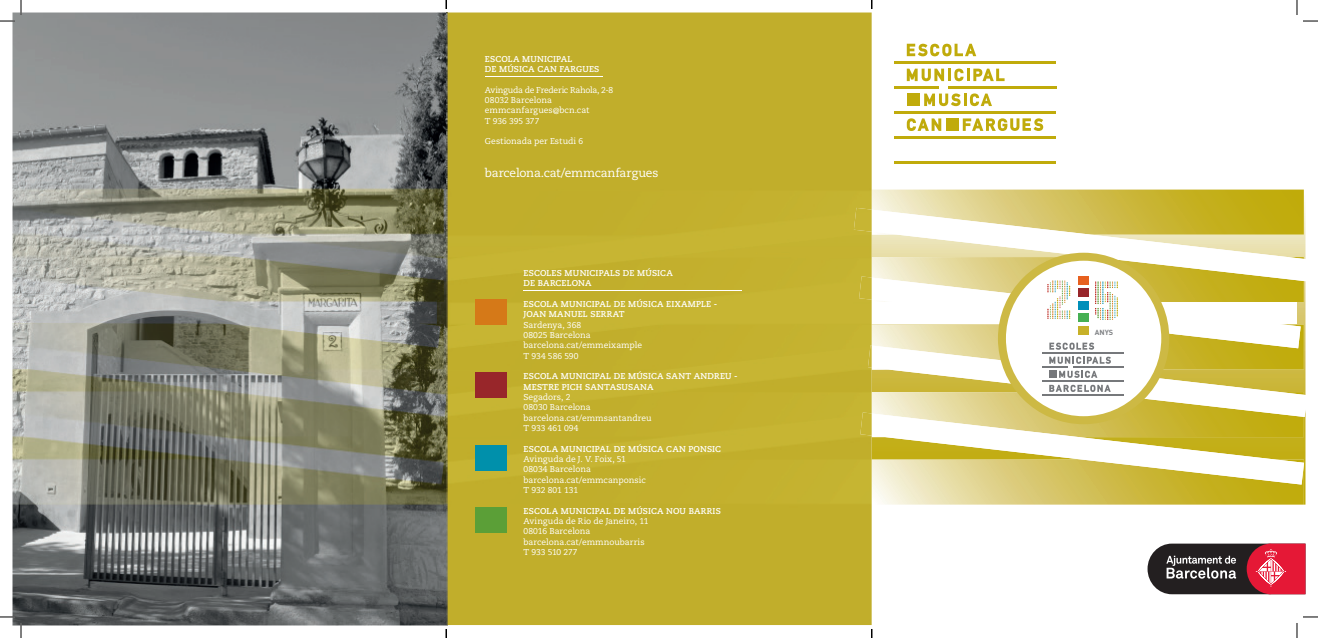
<style>
.page{position:relative;width:1318px;height:638px;background:#fff}
.page>*{position:absolute;margin:0;border:0;box-sizing:border-box;transform-origin:0 0}
.t1{font:12px "Caecilia LT Std";letter-spacing:-.015em;color:#fff}
.t2{font:8.5px/10.3px "Caecilia LT Std";color:#fff}
.t3{font:700 8.5px/10.3px "Caecilia LT Std";letter-spacing:.015em;color:#fff}
.t4{font:700 7.3px "DIN";color:#808285}
.s1{font-family:"Helvetica Neue";font-weight:500}
</style>
<div class="page">
<svg style="left:1147px;top:543px;width:158px;height:51px;background:#7d3f48"></svg>
<svg style="left:871px;top:189px;width:434px;height:315px"></svg>
<div style="left:1078px;top:276px;width:10px;height:8px;background:#e7601f"></div>
<div style="left:1078px;top:326px;width:10px;height:8px;background:#c7b129"></div>
<div style="left:1078px;top:288px;width:10px;height:9px;background:#98262a"></div>
<div style="left:1078px;top:313px;width:10px;height:9px;background:#46b053"></div>
<div style="left:1078px;top:301px;width:10px;height:8px;background:#008fb9"></div>
<hr style="left:1042px;top:366px;width:25px;height:2px;background:#76787b">
<hr style="left:948px;top:86px;width:108px;height:3px;background:#c0ab0b">
<hr style="left:894px;top:86px;width:45px;height:3px;background:#c0ab0b">
<hr style="left:894px;top:61px;width:162px;height:3px;background:#c0ab0b">
<hr style="left:894px;top:111px;width:162px;height:3px;background:#c0ab0b">
<hr style="left:894px;top:136px;width:162px;height:2px;background:#c0ab0b">
<hr style="left:894px;top:160px;width:162px;height:3px;background:#c0ab0b">
<svg style="left:907px;top:69px;width:97px;height:12px"></svg>
<svg style="left:924px;top:93px;width:68px;height:13px"></svg>
<div style="left:907px;top:93px;width:12px;height:13px;background:#c0ab0b"></div>
<svg style="left:907px;top:44px;width:69px;height:12px"></svg>
<div style="left:946px;top:118px;width:12px;height:13px;background:#c0ab0b"></div>
<svg style="left:907px;top:118px;width:34px;height:13px"></svg>
<svg style="left:962px;top:118px;width:81px;height:13px"></svg>
<img style="left:12px;top:12px;width:859px;height:613px">
<img style="left:871px;top:231px;width:1px;height:273px">
<img style="left:868px;top:345px;width:3px;height:22px">
<img style="left:859px;top:276px;width:12px;height:23px">
<img style="left:860px;top:412px;width:11px;height:23px">
<img style="left:854px;top:208px;width:17px;height:23px">
<img style="left:446px;top:12px;width:1px;height:613px">
<hr style="left:485px;top:76px;width:117px;height:1px;background:#fff">
<div style="left:475px;top:299px;width:32px;height:25px;background:#d57918"></div>
<div style="left:475px;top:372px;width:32px;height:25px;background:#98262a"></div>
<div style="left:475px;top:445px;width:32px;height:25px;background:#0090ab"></div>
<div style="left:475px;top:506px;width:32px;height:26px;background:#5b9f37"></div>
<hr style="left:523px;top:290px;width:219px;height:1px;background:#fff">
<svg style="left:1303px;top:20px;width:15px;height:2px"></svg>
<svg style="left:1303px;top:616px;width:15px;height:1px"></svg>
<svg style="left:0;top:0;width:22px;height:22px"></svg>
<svg style="left:0;top:616px;width:22px;height:21px"></svg>
<svg style="left:1296px;top:0;width:1px;height:15px"></svg>
<svg style="left:1296px;top:623px;width:1px;height:14px"></svg>
<p class="t3" style="left:485px;top:54px;width:116px">ESCOLA MUNICIPAL<br>DE MÚSICA CAN FARGUES</p>
<p class="t2" style="left:485px;top:85px;width:130px">Avinguda de Frederic Rahola, 2-8<br>08032 Barcelona emmcanfargues<span class="s1">@</span>bcn.cat<br>T 936 395 377</p>
<p class="t2" style="left:485px;top:136px;width:100px">Gestionada per Estudi 6</p>
<h1 class="t1" style="left:485px;top:165px;width:175px">barcelona.cat/emmcanfargues</h1>
<p class="t3" style="left:523px;top:268px;width:151px">ESCOLES MUNICIPALS DE MÚSICA<br>DE BARCELONA</p>
<p class="t3" style="left:523px;top:299px;width:195px">ESCOLA MUNICIPAL DE MÚSICA EIXAMPLE -<br>JOAN MANUEL SERRAT</p>
<p class="t2" style="left:523px;top:319px;width:120px">Sardenya, 368<br>08025 Barcelona barcelona.cat/emmeixample<br>T 934 586 590</p>
<p class="t3" style="left:523px;top:371px;width:216px">ESCOLA MUNICIPAL DE MÚSICA SANT ANDREU -<br>MESTRE PICH SANTASUSANA</p>
<p class="t2" style="left:523px;top:392px;width:130px">Segadors, 2<br>08030 Barcelona barcelona.cat/emmsantandreu<br>T 933 461 094</p>
<p class="t3" style="left:523px;top:443px;width:199px">ESCOLA MUNICIPAL DE MÚSICA CAN PONSIC</p>
<p class="t2" style="left:523px;top:454px;width:124px">Avinguda de J. V. Foix, 51<br>08034 Barcelona barcelona.cat/emmcanponsic<br>T 932 801 131</p>
<p class="t3" style="left:523px;top:505px;width:199px">ESCOLA MUNICIPAL DE MÚSICA NOU BARRIS</p>
<p class="t2" style="left:523px;top:515px;width:126px">Avinguda de Rio de Janeiro, 11<br>08016 Barcelona barcelona.cat/emmnoubarris<br>T 933 510 277</p>
<p class="t4" style="left:1094px;top:327px;width:20px">ANYS</p>
</div>
